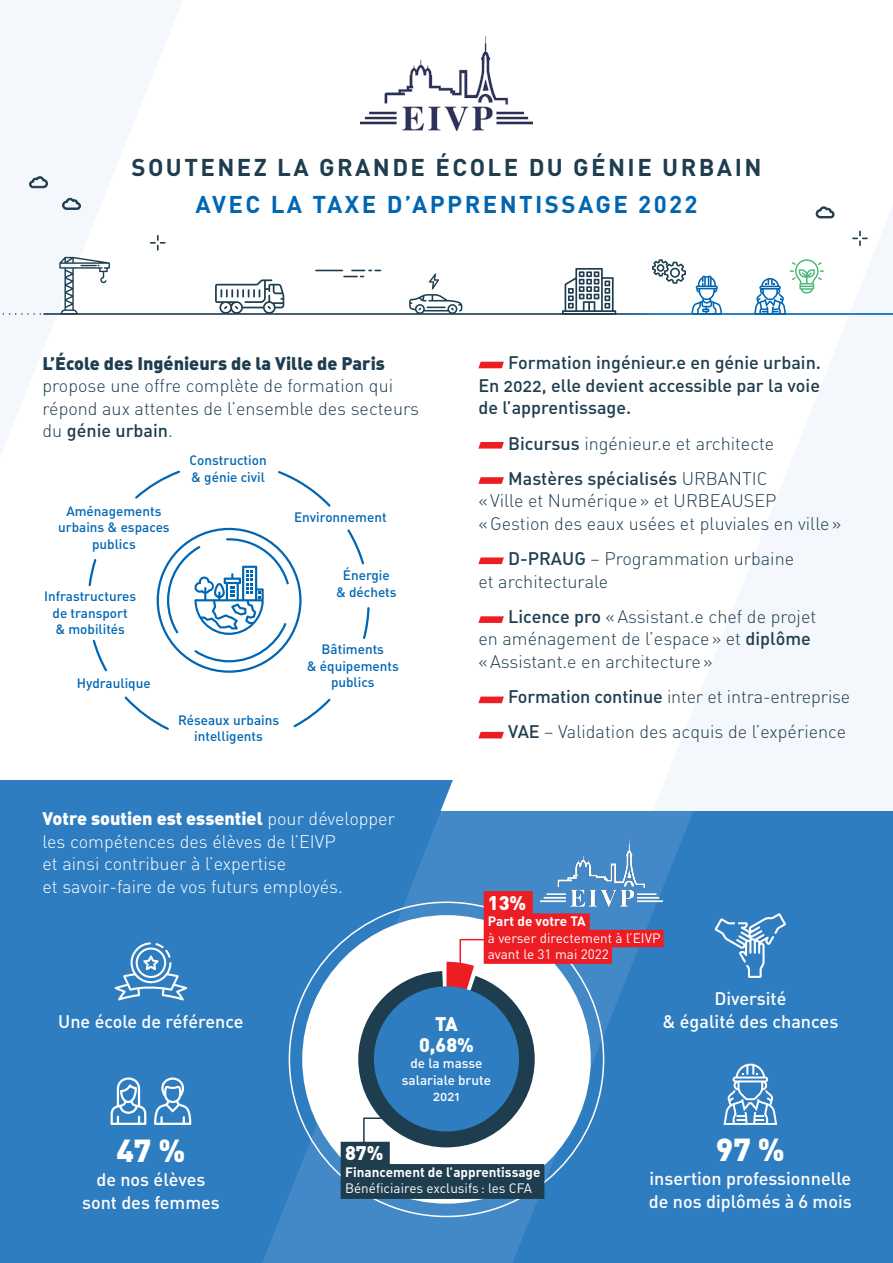
<style>
.page{position:relative;width:893px;height:1263px;background:#fff}
.page>*{position:absolute;margin:0;border:0;box-sizing:border-box;transform-origin:0 0}
.t1{font:900 31.5px "DIN";color:#fff}
.t2{font:700 24px "DIN";letter-spacing:.1em;color:#1e3d4f}
.t3{font:700 24px "DIN";letter-spacing:.1em;color:#0066b3}
.t4{font:900 19.5px/21px "DIN";color:#fff;text-align:center}
.t5{font:18px/22.5px "DIN Light Alternate";color:#1e3d4f}
.t6{font:18px/22.5px "DIN Medium Alternate";color:#fff;text-align:center}
.t7{font:18px/22.5px "DIN Medium Alternate";color:#1e3d4f;text-align:justify}
.t8{font:18px/22.5px "DIN Light Alternate";color:#fff}
.t9{font:18px "DIN Black Alternate";color:#fff}
.t10{font:18px "DIN Black Alternate";color:#1e3d4f}
.t11{font:500 18px "DIN";color:#1e3d4f}
.t12{font:13.5px/16.5px "DIN Medium Alternate";color:#0066b3;text-align:center}
.t13{font:13.5px "DIN Regular Alternate";color:#fff}
.t14{font:13.5px "DIN Bold Alternate";color:#fff}
.t15{font:13.5px/16.5px "DIN Medium Alternate";color:#fff;text-align:center}
.t16{font:13.5px "DIN";color:#fff}
.s1{font-family:"DIN Light Alternate"}
.s2{font-family:"DIN Medium Alternate"}
.s3{font-family:"DIN Light Alternate";font-weight:400}
</style>
<div class="page">
<svg style="left:654px;top:206px;width:239px;height:605px;fill:#f4f7fc"></svg>
<svg style="left:0;top:0;width:182px;height:455px;fill:#f4f7fc"></svg>
<div style="left:0;top:811px;width:893px;height:452px;background:#2f7dc1"></div>
<div style="left:0;top:780px;width:453px;height:31px;background:#2f7dc1"></div>
<svg style="left:110px;top:811px;width:583px;height:452px"></svg>
<div style="left:302px;top:915px;width:289px;height:288px;background:#fff;border-radius:50%"></div>
<div style="left:358px;top:971px;width:177px;height:176px;background:#1e3d4f;border-radius:50%"></div>
<div style="left:374px;top:986px;width:145px;height:145px;background:#2f7dc1;border-radius:50%"></div>
<svg style="left:442px;top:891px;width:222px;height:168px"></svg>
<svg style="left:341px;top:1117px;width:203px;height:82px"></svg>
<img style="left:540px;top:840px;width:122px;height:67px">
<svg style="left:816px;top:206px;width:18px;height:12px"></svg>
<svg style="left:62px;top:198px;width:19px;height:12px"></svg>
<svg style="left:29px;top:176px;width:19px;height:12px"></svg>
<svg style="left:151px;top:236px;width:14px;height:14px"></svg>
<svg style="left:853px;top:231px;width:14px;height:14px"></svg>
<svg style="left:0;top:257px;width:893px;height:58px"></svg>
<svg style="left:714px;top:913px;width:72px;height:65px"></svg>
<svg style="left:115px;top:942px;width:72px;height:58px"></svg>
<svg style="left:723px;top:1064px;width:54px;height:61px"></svg>
<svg style="left:111px;top:1077px;width:35px;height:48px"></svg>
<svg style="left:154px;top:1077px;width:37px;height:48px"></svg>
<svg style="left:478px;top:362px;width:26px;height:6px"></svg>
<svg style="left:478px;top:442px;width:26px;height:7px"></svg>
<svg style="left:478px;top:477px;width:26px;height:7px"></svg>
<svg style="left:478px;top:557px;width:26px;height:7px"></svg>
<svg style="left:478px;top:616px;width:26px;height:7px"></svg>
<svg style="left:478px;top:697px;width:26px;height:6px"></svg>
<svg style="left:478px;top:732px;width:26px;height:6px"></svg>
<svg style="left:135px;top:470px;width:45px;height:29px"></svg>
<svg style="left:88px;top:559px;width:9px;height:28px"></svg>
<svg style="left:293px;top:698px;width:38px;height:30px"></svg>
<svg style="left:347px;top:529px;width:17px;height:36px"></svg>
<svg style="left:278px;top:471px;width:53px;height:36px"></svg>
<svg style="left:92px;top:639px;width:15px;height:33px"></svg>
<svg style="left:363px;top:607px;width:7px;height:32px"></svg>
<svg style="left:124px;top:696px;width:45px;height:34px"></svg>
<svg style="left:166px;top:537px;width:124px;height:126px"></svg>
<img style="left:360px;top:37px;width:173px;height:94px">
<h2 class="t2" style="left:131px;top:151px;width:631px">SOUTENEZ LA GRANDE ÉCOLE DU GÉNIE URBAIN</h2>
<h2 class="t3" style="left:195px;top:189px;width:504px">AVEC LA TAXE D’APPRENTISSAGE 2022</h2>
<p class="t10" style="left:43px;top:351px;width:344px">L’École des Ingénieurs de la Ville de Paris</p>
<p class="t5" style="left:43px;top:374px;width:378px">propose une offre complète de formation qui répond aux attentes de l’ensemble des secteurs</p>
<p class="t7" style="left:43px;top:419px;width:132px"><span class="s1">du</span> génie urbain<span class="s1">.</span></p>
<p class="t12" style="left:58px;top:502px;width:113px">Aménagements urbains &amp; espaces publics</p>
<p class="t12" style="left:44px;top:588px;width:94px">Infrastructures de transport<br>&amp; mobilités</p>
<p class="t12" style="left:190px;top:451px;width:79px;text-align:left">Construction &amp; génie civil</p>
<p class="t12" style="left:77px;top:675px;width:75px">Hydraulique</p>
<p class="t12" style="left:178px;top:711px;width:103px">Réseaux urbains intelligents</p>
<p class="t12" style="left:294px;top:508px;width:94px">Environnement</p>
<p class="t12" style="left:336px;top:567px;width:62px">Énergie<br>&amp; déchets</p>
<p class="t12" style="left:307px;top:640px;width:93px">Bâtiments<br>&amp; équipements publics</p>
<p class="t9" style="left:43px;top:806px;width:354px">Votre soutien est essentiel <span class="s1">pour développer</span></p>
<p class="t8" style="left:43px;top:830px;width:302px">les compétences des élèves de l’EIVP et ainsi contribuer à l’expertise<br>et savoir-faire de vos futurs employés.</p>
<p class="t7" style="left:478px;top:351px;width:344px;text-indent:30px">Formation ingénieur.e en génie urbain.<br>En 2022, elle devient accessible par la voie de l’apprentissage.</p>
<p class="t5" style="left:508px;top:432px;width:268px"><span class="s2">Bicursus</span> ingénieur.e et architecte</p>
<p class="t11" style="left:508px;top:467px;width:261px">Mastères spécialisés <span class="s3">URBANTIC</span></p>
<p class="t5" style="left:478px;top:489px;width:364px">«Ville et Numérique» et URBEAUSEP «Gestion des eaux usées et pluviales en ville»</p>
<p class="t5" style="left:478px;top:547px;width:317px;text-indent:30px"><span class="s2">D-PRAUG</span> – Programmation urbaine et architecturale</p>
<p class="t5" style="left:478px;top:605px;width:339px;text-indent:30px"><span class="s2">Licence pro</span> «Assistant.e chef de projet en aménagement de l’espace» et <span class="s2">diplôme </span>«Assistant.e en architecture»</p>
<p class="t5" style="left:508px;top:679px;width:344px;line-height:35.2px"><span class="s2">Formation continue</span> inter et intra-entreprise<br><span class="s2">VAE</span> – Validation des acquis de l’expérience</p>
<p class="t4" style="left:488px;top:891px;width:40px">13%</p>
<p class="t14" style="left:488px;top:913px;width:100px">Part de votre TA</p>
<p class="t13" style="left:488px;top:930px;width:174px">à verser directement à l’EIVP</p>
<p class="t16" style="left:488px;top:946px;width:123px">avant le 31 mai 2022</p>
<p class="t6" style="left:58px;top:1009px;width:187px">Une école de référence</p>
<p class="t4" style="left:419px;top:1012px;width:56px">TA<br>0,68%</p>
<p class="t15" style="left:402px;top:1054px;width:91px">de la masse salariale brute<br>2021</p>
<p class="t6" style="left:662px;top:987px;width:177px">Diversité<br>&amp; égalité des chances</p>
<h1 class="t1" style="left:716px;top:1129px;width:71px">97 %</h1>
<h1 class="t1" style="left:116px;top:1130px;width:71px">47 %</h1>
<p class="t6" style="left:82px;top:1168px;width:139px">de nos élèves sont des femmes</p>
<p class="t6" style="left:649px;top:1167px;width:204px;text-align:left">insertion professionnelle de nos diplômés à 6 mois</p>
<p class="t4" style="left:345px;top:1141px;width:40px">87%</p>
<p class="t14" style="left:345px;top:1163px;width:197px">Financement de l’apprentissage</p>
<p class="t13" style="left:345px;top:1180px;width:188px">Bénéficiaires exclusifs : les CFA</p>
</div>
